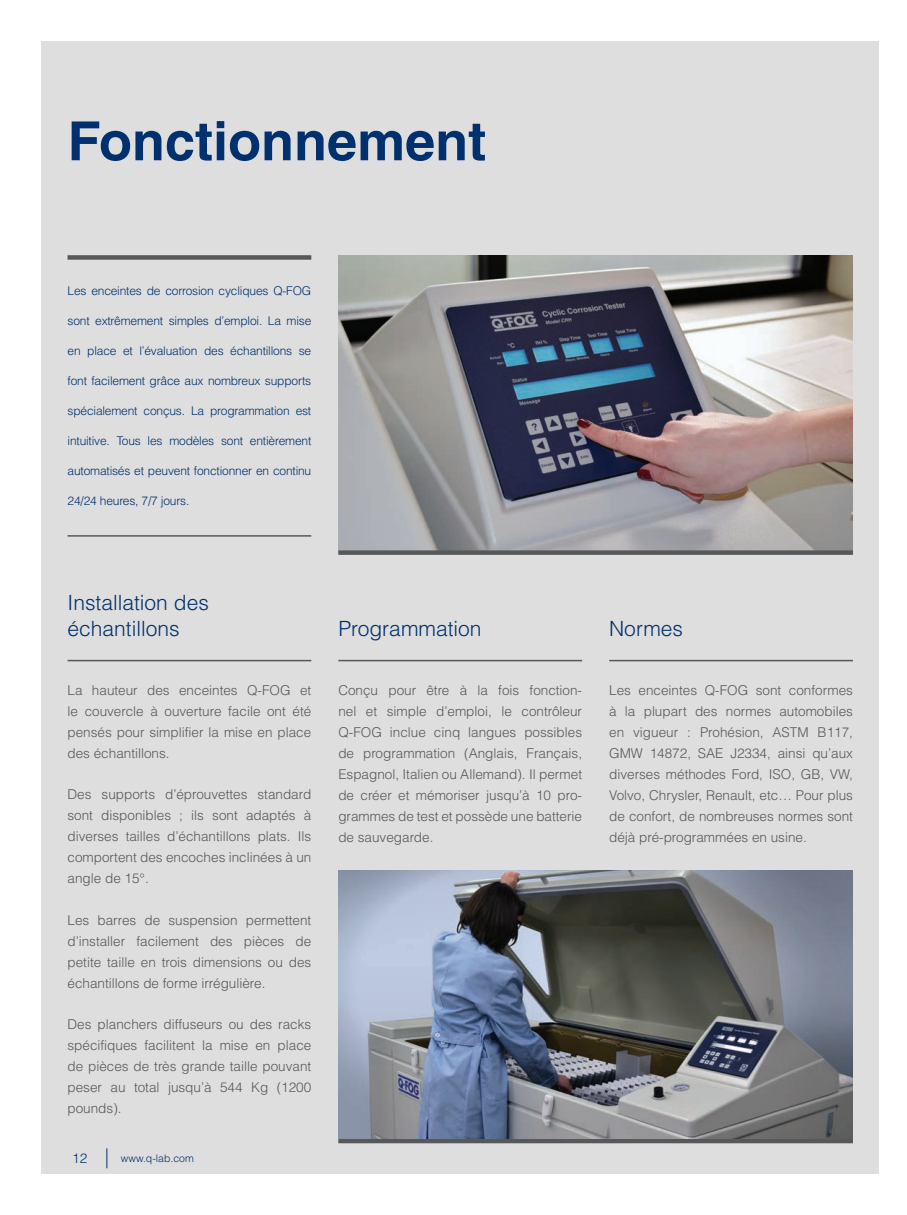
<style>
.page{position:relative;width:907px;height:1215px;background:#fff}
.page>*{position:absolute;margin:0;border:0;box-sizing:border-box;transform-origin:0 0}
.Section_Titles__Larg{font:700 54px "Helvetica LT Std";color:#00306d}
.Section_Titles__Medi{font:300 21px "Helvetica LT Std";color:#00306d}
.t1{font:300 13.5px/21px "Helvetica LT Std";color:#57585a;text-align:justify}
.t2{font:300 13.5px "Helvetica LT Std";color:#00306d}
.Intro_text{font:300 12px "Helvetica LT Std";letter-spacing:-.015em;color:#00306d}
.t3{font:300 10.5px "Helvetica LT Std";color:#00306d}
</style>
<div class="page">
<div style="left:41px;top:41px;width:838px;height:1133px;background:#dedede"></div>
<svg style="left:106px;top:1148px;width:1px;height:20px"></svg>
<img style="left:338px;top:255px;width:514px;height:295px">
<div style="left:338px;top:550px;width:514px;height:5px;background:#57585a"></div>
<hr style="left:338px;top:1139px;width:514px;height:4px;background:#57585a">
<div style="left:68px;top:255px;width:243px;height:5px;background:#57585a"></div>
<hr style="left:68px;top:535px;width:243px;height:2px;background:#57585a">
<hr style="left:68px;top:660px;width:243px;height:1px;background:#57585a">
<hr style="left:338px;top:660px;width:244px;height:1px;background:#57585a">
<hr style="left:609px;top:660px;width:243px;height:1px;background:#57585a">
<img style="left:338px;top:871px;width:514px;height:268px">
<p class="Section_Titles__Larg" style="left:68px;top:108px;width:420px">Fonctionnement</p>
<p class="Intro_text" style="left:68px;top:283px;width:245px">Les enceintes de corrosion cycliques Q-FOG</p>
<p class="Intro_text" style="left:68px;top:313px;width:245px">sont extrêmement simples d’emploi. La mise</p>
<p class="Intro_text" style="left:68px;top:343px;width:245px">en place et l’évaluation des échantillons se</p>
<p class="Intro_text" style="left:68px;top:373px;width:245px">font facilement grâce aux nombreux supports</p>
<p class="Intro_text" style="left:68px;top:403px;width:245px">spécialement conçus. La programmation est</p>
<p class="Intro_text" style="left:68px;top:433px;width:245px">intuitive. Tous les modèles sont entièrement</p>
<p class="Intro_text" style="left:68px;top:463px;width:245px">automatisés et peuvent fonctionner en continu</p>
<p class="Intro_text" style="left:68px;top:493px;width:123px">24/24 heures, 7/7 jours.</p>
<p class="Section_Titles__Medi" style="left:68px;top:590px;width:143px">Installation des</p>
<p class="Section_Titles__Medi" style="left:68px;top:615px;width:114px">échantillons</p>
<p class="Section_Titles__Medi" style="left:338px;top:615px;width:145px">Programmation</p>
<p class="Section_Titles__Medi" style="left:609px;top:615px;width:75px">Normes</p>
<p class="t1" style="left:68px;top:680px;width:245px">La hauteur des enceintes Q-FOG et le couvercle à ouverture facile ont été pensés pour simplifier la mise en place des échantillons.</p>
<p class="t1" style="left:68px;top:784px;width:245px">Des supports d’éprouvettes standard sont disponibles ; ils sont adaptés à diverses tailles d’échantillons plats. Ils comportent des encoches inclinées à un angle de 15°.</p>
<p class="t1" style="left:68px;top:909px;width:245px">Les barres de suspension permettent d’installer facilement des pièces de petite taille en trois dimensions ou des échantillons de forme irrégulière.</p>
<p class="t1" style="left:68px;top:1013px;width:245px">Des planchers diffuseurs ou des racks spécifiques facilitent la mise en place de pièces de très grande taille pouvant peser au total jusqu’à 544 Kg (1200 pounds).</p>
<p class="t2" style="left:72px;top:1150px;width:17px">12</p>
<p class="t3" style="left:121px;top:1152px;width:74px">www.q-lab.com</p>
<p class="t1" style="left:338px;top:680px;width:245px">Conçu pour être à la fois fonction&shy;nel et simple d’emploi, le contrôleur Q-FOG inclue cinq langues possibles de programmation (Anglais, Français, Espagnol, Italien ou Allemand). Il permet de créer et mémoriser jusqu’à 10 pro&shy;grammes de test et possède une batterie de sauvegarde.</p>
<p class="t1" style="left:609px;top:680px;width:245px">Les enceintes Q-FOG sont conformes à la plupart des normes automobiles en vigueur : Prohésion, ASTM B117, GMW 14872, SAE J2334, ainsi qu’aux diverses méthodes Ford, ISO, GB, VW, Volvo, Chrysler, Renault, etc… Pour plus de confort, de nombreuses normes sont déjà pré-programmées en usine.</p>
</div>
